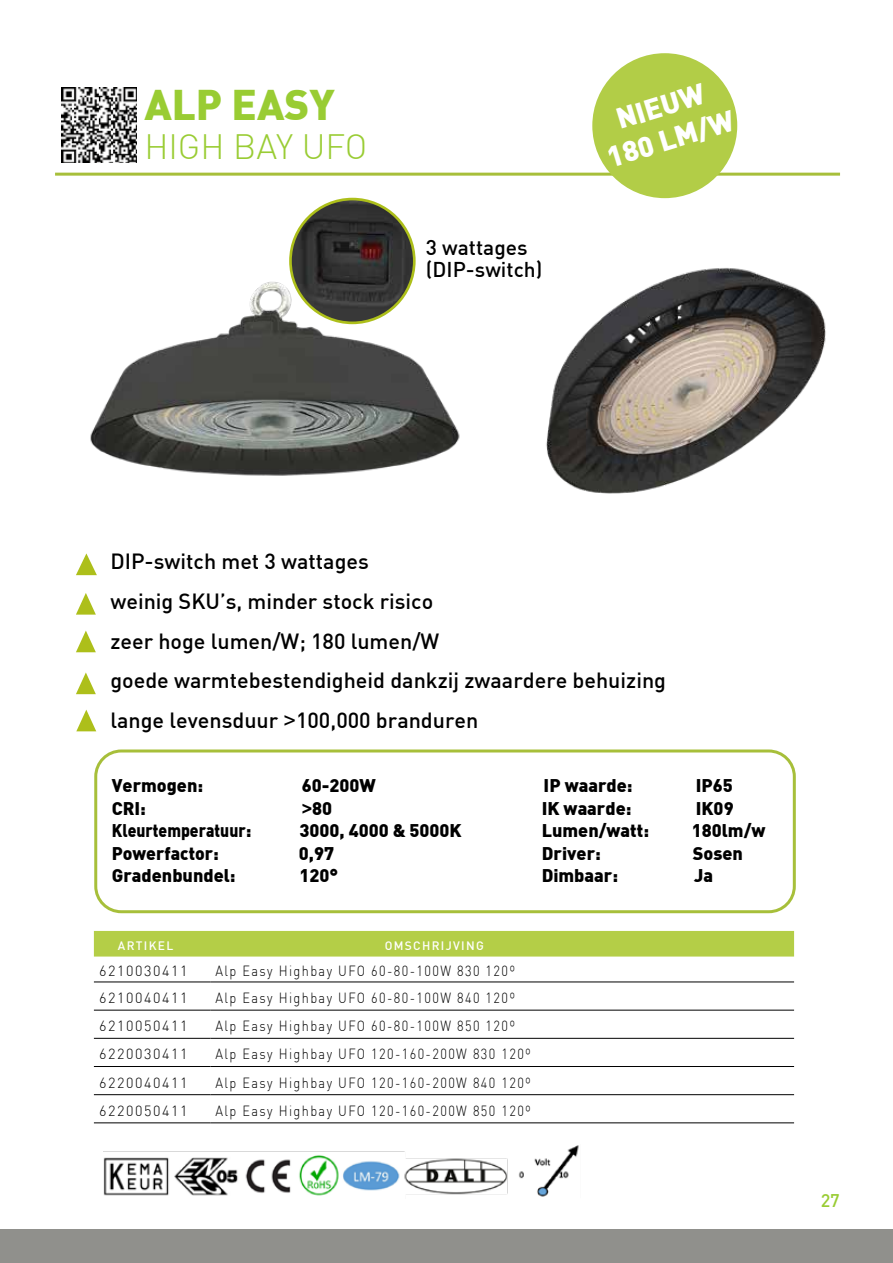
<style>
.page{position:relative;width:893px;height:1263px;background:#fff}
.page>*{position:absolute;margin:0;border:0;box-sizing:border-box;transform-origin:0 0}
.t1{font:900 42px "DIN";color:#9c3}
.t2{font:300 34.5px "DIN";color:#9c3}
.t3{font:900 28.5px/34.2px "DIN";color:#fff;text-align:center}
.t4{font:500 21.6px/39.6px "DIN";color:#000}
.t5{font:500 21px/22.5px "DIN";color:#000}
.t6{font:900 18px "DIN";color:#000}
.t7{font:900 18px "DIN";color:#000;scale:.87 1}
.t8{font:500 18px "DIN";color:#9c3}
.t9{font:300 14.4px "DIN";letter-spacing:.11em;color:#000;scale:.88 1}
.t10{font:300 14.4px "DIN";letter-spacing:.11em;color:#000}
.t11{font:500 12px "DIN";letter-spacing:.11em;color:#fff}
.s1{font-family:"Arial";font-weight:400}
.s2{font-family:"Arial";font-weight:700}
</style>
<div class="page">
<div style="left:0;top:1229px;width:893px;height:34px;background:#90908c"></div>
<img style="left:103px;top:1145px;width:476px;height:52px">
<hr style="left:55px;top:173px;width:785px;height:3px;background:#a7bf3a">
<div style="left:94px;top:749px;width:702px;height:164px;border:3px solid #a7bf3a;border-radius:26px"></div>
<img style="left:62px;top:88px;width:75px;height:75px">
<img style="left:90px;top:269px;width:370px;height:207px">
<img style="left:546px;top:268px;width:280px;height:226px">
<svg style="left:76px;top:593px;width:20px;height:22px"></svg>
<svg style="left:76px;top:630px;width:20px;height:22px"></svg>
<svg style="left:76px;top:672px;width:20px;height:22px"></svg>
<svg style="left:76px;top:553px;width:21px;height:22px"></svg>
<svg style="left:76px;top:710px;width:20px;height:21px"></svg>
<div style="left:94px;top:931px;width:700px;height:25px;background:#b4ce47"></div>
<hr style="left:94px;top:982px;width:116px;height:1px;background:#000">
<hr style="left:210px;top:982px;width:584px;height:1px;background:#000">
<hr style="left:94px;top:1010px;width:116px;height:1px;background:#000">
<hr style="left:210px;top:1010px;width:584px;height:1px;background:#000">
<hr style="left:94px;top:1038px;width:116px;height:1px;background:#000">
<hr style="left:210px;top:1038px;width:584px;height:1px;background:#000">
<hr style="left:94px;top:1066px;width:116px;height:1px;background:#000">
<hr style="left:210px;top:1066px;width:584px;height:1px;background:#000">
<hr style="left:94px;top:1094px;width:116px;height:1px;background:#000">
<hr style="left:210px;top:1094px;width:584px;height:1px;background:#000">
<hr style="left:94px;top:1122px;width:116px;height:1px;background:#000">
<hr style="left:210px;top:1122px;width:584px;height:1px;background:#000">
<div style="left:592px;top:53px;width:145px;height:145px;background:#b2cd47;border-radius:50%"></div>
<img style="left:290px;top:199px;width:124px;height:124px;border-radius:62px">
<div style="left:289px;top:198px;width:127px;height:126px;border:3px solid #adbf1a;border-radius:50%"></div>
<h1 class="t1" style="left:144px;top:76px;width:192px">ALP EASY</h1>
<h2 class="t2" style="left:144px;top:125px;width:224px">HIGH BAY UFO</h2>
<h3 class="t5" style="left:426px;top:235px;width:118px">3 wattages (DIP-switch)</h3>
<h3 class="t3" style="left:592px;top:108px;width:133px;rotate:-17deg">NIEUW<br>180 LM/W</h3>
<h3 class="t4" style="left:110px;top:541px;width:557px">DIP-switch met 3 wattages<br>weinig SKU’s, minder stock risico<br>zeer hoge lumen/W; 180 lumen/W<br>goede warmtebestendigheid dankzij zwaardere behuizing lange levensduur <span class="s1">&gt;</span>100,000 branduren</h3>
<p class="t6" style="left:112px;top:774px;width:93px">Vermogen:</p>
<p class="t6" style="left:302px;top:774px;width:76px">60-200W</p>
<p class="t6" style="left:544px;top:774px;width:90px">IP waarde:</p>
<p class="t6" style="left:696px;top:774px;width:39px">IP65</p>
<p class="t6" style="left:112px;top:796px;width:36px">CRI:</p>
<p class="t6" style="left:302px;top:796px;width:32px"><span class="s2">&gt;</span>80</p>
<p class="t6" style="left:542px;top:796px;width:91px">IK waarde:</p>
<p class="t6" style="left:696px;top:796px;width:39px">IK09</p>
<p class="t7" style="left:112px;top:819px;width:162px">Kleurtemperatuur:</p>
<p class="t6" style="left:299px;top:819px;width:164px">3000, 4000 &amp; 5000K</p>
<p class="t6" style="left:542px;top:819px;width:109px">Lumen/watt:</p>
<p class="t6" style="left:692px;top:819px;width:75px">180lm/w</p>
<p class="t6" style="left:112px;top:841px;width:109px">Powerfactor:</p>
<p class="t6" style="left:299px;top:841px;width:37px">0,97</p>
<p class="t6" style="left:542px;top:841px;width:61px">Driver:</p>
<p class="t6" style="left:693px;top:841px;width:52px">Sosen</p>
<p class="t6" style="left:112px;top:864px;width:125px">Gradenbundel:</p>
<p class="t6" style="left:300px;top:864px;width:40px">120°</p>
<p class="t6" style="left:542px;top:864px;width:78px">Dimbaar:</p>
<p class="t6" style="left:694px;top:864px;width:20px">Ja</p>
<p class="t11" style="left:118px;top:938px;width:57px">ARTIKEL</p>
<p class="t11" style="left:385px;top:938px;width:101px">OMSCHRIJVING</p>
<p class="t10" style="left:99px;top:962px;width:90px">6210030411</p>
<p class="t9" style="left:215px;top:962px;width:342px">Alp Easy Highbay UFO 60-80-100W 830 120º</p>
<p class="t10" style="left:99px;top:989px;width:90px">6210040411</p>
<p class="t9" style="left:215px;top:989px;width:342px">Alp Easy Highbay UFO 60-80-100W 840 120º</p>
<p class="t10" style="left:99px;top:1017px;width:90px">6210050411</p>
<p class="t9" style="left:215px;top:1017px;width:342px">Alp Easy Highbay UFO 60-80-100W 850 120º</p>
<p class="t10" style="left:99px;top:1045px;width:90px">6220030411</p>
<p class="t9" style="left:215px;top:1045px;width:360px">Alp Easy Highbay UFO 120-160-200W 830 120º</p>
<p class="t10" style="left:99px;top:1073px;width:90px">6220040411</p>
<p class="t9" style="left:215px;top:1073px;width:360px">Alp Easy Highbay UFO 120-160-200W 840 120º</p>
<p class="t10" style="left:99px;top:1102px;width:90px">6220050411</p>
<p class="t9" style="left:215px;top:1102px;width:360px">Alp Easy Highbay UFO 120-160-200W 850 120º</p>
<p class="t8" style="left:821px;top:1189px;width:21px">27</p>
</div>
